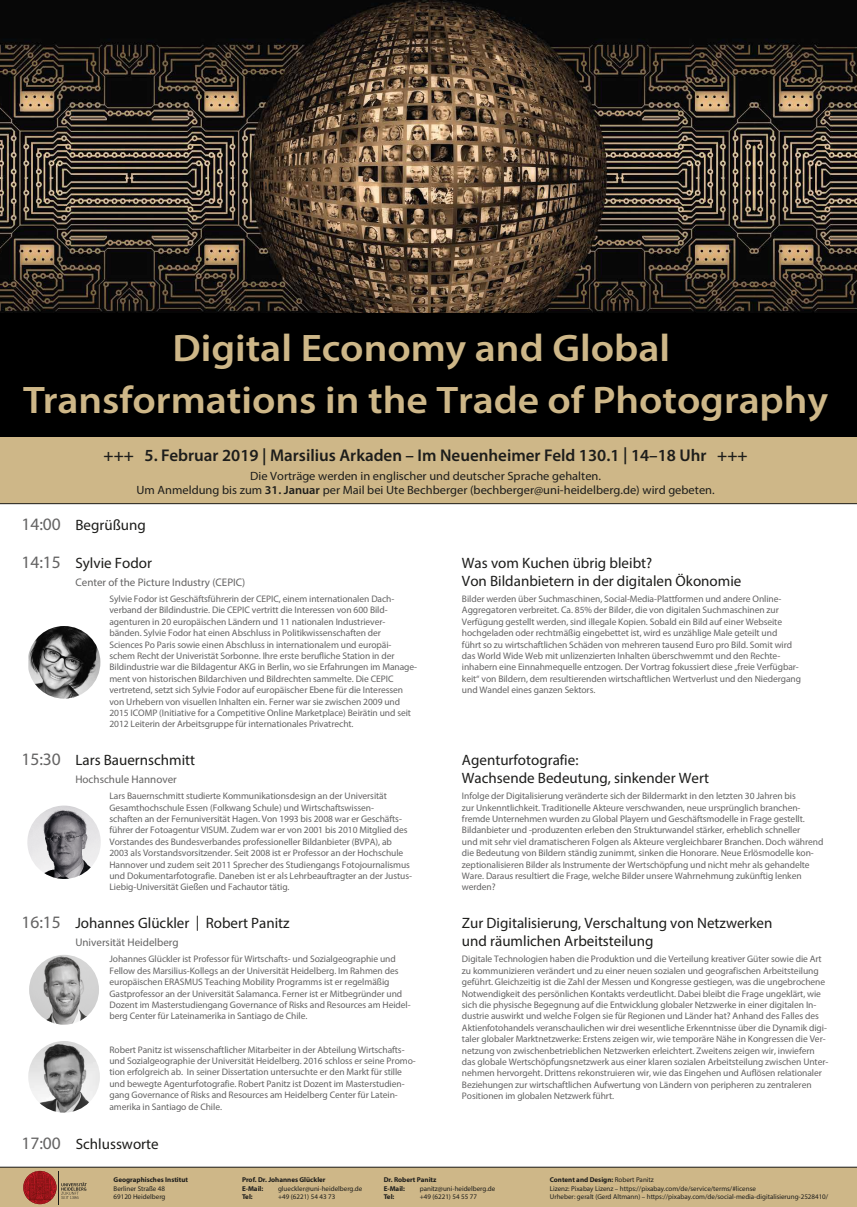
<style>
.page{position:relative;width:857px;height:1207px;background:#fff}
.page>*{position:absolute;margin:0;border:0;box-sizing:border-box;transform-origin:0 0}
.t1{font:600 38.5px/52.1px "Myriad Pro";color:#ceb788;text-align:center;scale:1.08 1}
.t2{font:600 17px "Myriad Pro";color:#1d1d1b}
.t3{font:15px/18px "Myriad Pro";color:#1d1d1b}
.t4{font:12px/14.4px "Myriad Pro";color:#1d1d1b;text-align:center;scale:1.04 1}
.t5{font:11px "Myriad Pro";color:#646363}
.t6{font:9.5px/11.4px "Myriad Pro";letter-spacing:-.005em;color:#646363}
.t7{font:7px/8.4px "Myriad Pro";color:#1d1d1b}
.t8{font:700 7px/8.4px "Myriad Pro";color:#1d1d1b}
.s1{font-weight:600}
.s2{font-size:17.5px;color:#646363}
.s3{font-weight:700}
</style>
<div class="page">
<img style="left:0;top:0;width:856px;height:314px">
<div style="left:0;top:314px;width:856px;height:123px;background:#000"></div>
<div style="left:0;top:437px;width:856px;height:66px;background:#ceb788"></div>
<div style="left:0;top:1166px;width:856px;height:40px;background:#ceb788"></div>
<hr style="left:0;top:1166px;width:856px;height:1px;background:#1d1d1b">
<hr style="left:0;top:503px;width:856px;height:1px;background:#1d1d1b">
<svg style="left:23px;top:1170px;width:64px;height:33px"></svg>
<img style="left:28px;top:1040px;width:72px;height:72px;border-radius:36px">
<img style="left:27px;top:805px;width:74px;height:73px;border-radius:37px">
<img style="left:28px;top:626px;width:72px;height:72px">
<img style="left:29px;top:954px;width:70px;height:70px;border-radius:35px">
<h1 class="t1" style="left:23px;top:321px;width:746px">Digital Economy and Global<br>Transformations in the Trade of Photography</h1>
<h2 class="t2" style="left:104px;top:444px;width:645px">+++ 5. Februar 2019 | Marsilius Arkaden – Im Neuenheimer Feld 130.1 | 14–18 Uhr +++</h2>
<p class="t4" style="left:136px;top:468px;width:557px">Die Vorträge werden in englischer und deutscher Sprache gehalten.<br>Um Anmeldung bis zum <span class="s1">31. Januar</span> per Mail bei Ute Bechberger (bechberger@uni-heidelberg.de) wird gebeten.</p>
<h3 class="t3" style="left:21px;top:516px;width:126px"><span class="s2">14:00</span> Begrüßung</h3>
<h3 class="t3" style="left:21px;top:553px;width:132px"><span class="s2">14:15</span> Sylvie Fodor</h3>
<p class="t5" style="left:75px;top:575px;width:171px">Center of the Picture Industry (CEPIC)</p>
<h3 class="t3" style="left:461px;top:553px;width:281px">Was vom Kuchen übrig bleibt?<br>Von Bildanbietern in der digitalen Ökonomie</h3>
<p class="t6" style="left:109px;top:593px;width:309px">Sylvie Fodor ist Geschäftsführerin der CEPIC, einem internationalen Dach&shy;verband der Bildindustrie. Die CEPIC vertritt die Interessen von 600 Bild&shy;agenturen in 20 europäischen Ländern und 11 nationalen Industriever&shy;bänden. Sylvie Fodor hat einen Abschluss in Politikwissenschaften der<br>Sciences Po Paris sowie einen Abschluss in internationalem und europäi&shy;schem Recht der Univeristät Sorbonne. Ihre erste berufliche Station in der Bildindustrie war die Bildagentur AKG in Berlin, wo sie Erfahrungen im Manage&shy;ment von historischen Bildarchiven und Bildrechten sammelte. Die CEPIC vertretend, setzt sich Sylvie Fodor auf europäischer Ebene für die Interessen von Urhebern von visuellen Inhalten ein. Ferner war sie zwischen 2009 und 2015 ICOMP (Initiative for a Competitive Online Marketplace) Beirätin und seit 2012 Leiterin der Arbeitsgruppe für internationales Privatrecht.</p>
<p class="t6" style="left:461px;top:593px;width:340px">Bilder werden über Suchmaschinen, Social-Media-Plattformen und andere Online-Aggregatoren verbreitet. Ca. 85% der Bilder, die von digitalen Suchmaschinen zur Verfügung gestellt werden, sind illegale Kopien. Sobald ein Bild auf einer Webseite hochgeladen oder rechtmäßig eingebettet ist, wird es unzählige Male geteilt und<br>führt so zu wirtschaftlichen Schäden von mehreren tausend Euro pro Bild. Somit wird das World Wide Web mit unlizenzierten Inhalten überschwemmt und den Rechte&shy;inhabern eine Einnahmequelle entzogen. Der Vortrag fokussiert diese „freie Verfügbar&shy;keit“ von Bildern, dem resultierenden wirtschaftlichen Wertverlust und den Niedergang und Wandel eines ganzen Sektors.</p>
<h3 class="t3" style="left:21px;top:750px;width:175px"><span class="s2">15:30</span> Lars Bauernschmitt</h3>
<p class="t5" style="left:75px;top:772px;width:103px">Hochschule Hannover</p>
<h3 class="t3" style="left:461px;top:750px;width:248px">Agenturfotografie:<br>Wachsende Bedeutung, sinkender Wert</h3>
<p class="t6" style="left:109px;top:790px;width:304px">Lars Bauernschmitt studierte Kommunikationsdesign an der Universität Gesamthochschule Essen (Folkwang Schule) und Wirtschaftswissen-<br>schaften an der Fernuniversität Hagen. Von 1993 bis 2008 war er Geschäfts&shy;führer der Fotoagentur VISUM. Zudem war er von 2001 bis 2010 Mitglied des Vorstandes des Bundesverbandes professioneller Bildanbieter (BVPA), ab 2003 als Vorstandsvorsitzender. Seit 2008 ist er Professor an der Hochschule Hannover und zudem seit 2011 Sprecher des Studiengangs Fotojournalismus und Dokumentarfotografie. Daneben ist er als Lehrbeauftragter an der Justus-Liebig-Universität Gießen und Fachautor tätig.</p>
<p class="t6" style="left:461px;top:790px;width:363px">Infolge der Digitalisierung veränderte sich der Bildermarkt in den letzten 30 Jahren bis<br>zur Unkenntlichkeit. Traditionelle Akteure verschwanden, neue ursprünglich branchen&shy;fremde Unternehmen wurden zu Global Playern und Geschäftsmodelle in Frage gestellt.<br>Bildanbieter und -produzenten erleben den Strukturwandel stärker, erheblich schneller<br>und mit sehr viel dramatischeren Folgen als Akteure vergleichbarer Branchen. Doch während die Bedeutung von Bildern ständig zunimmt, sinken die Honorare. Neue Erlösmodelle kon&shy;zeptionalisieren Bilder als Instrumente der Wertschöpfung und nicht mehr als gehandelte Ware. Daraus resultiert die Frage, welche Bilder unsere Wahrnehmung zukünftig lenken werden?</p>
<h3 class="t3" style="left:21px;top:913px;width:269px"><span class="s2">16:15</span> Johannes Glückler | Robert Panitz</h3>
<p class="t5" style="left:75px;top:935px;width:105px">Universität Heidelberg</p>
<h3 class="t3" style="left:461px;top:913px;width:312px">Zur Digitalisierung, Verschaltung von Netzwerken und räumlichen Arbeitsteilung</h3>
<p class="t6" style="left:109px;top:953px;width:302px">Johannes Glückler ist Professor für Wirtschafts- und Sozialgeographie und Fellow des Marsilius-Kollegs an der Universität Heidelberg. Im Rahmen des europäischen ERASMUS Teaching Mobility Programms ist er regelmäßig Gastprofessor an der Universität Salamanca. Ferner ist er Mitbegründer und Dozent im Masterstudiengang Governance of Risks and Resources am Heidel&shy;berg Center für Lateinamerika in Santiago de Chile.</p>
<p class="t6" style="left:109px;top:1043px;width:307px">Robert Panitz ist wissenschaftlicher Mitarbeiter in der Abteilung Wirtschafts&shy;und Sozialgeographie der Universität Heidelberg. 2016 schloss er seine Promo&shy;tion erfolgreich ab. In seiner Dissertation untersuchte er den Markt für stille und bewegte Agenturfotografie. Robert Panitz ist Dozent im Masterstudien&shy;gang Governance of Risks and Resources am Heidelberg Center für Latein&shy;amerika in Santiago de Chile.</p>
<p class="t6" style="left:461px;top:953px;width:368px">Digitale Technologien haben die Produktion und die Verteilung kreativer Güter sowie die Art zu kommunizieren verändert und zu einer neuen sozialen und geografischen Arbeitsteilung geführt. Gleichzeitig ist die Zahl der Messen und Kongresse gestiegen, was die ungebrochene Notwendigkeit des persönlichen Kontakts verdeutlicht. Dabei bleibt die Frage ungeklärt, wie sich die physische Begegnung auf die Entwicklung globaler Netzwerke in einer digitalen In&shy;dustrie auswirkt und welche Folgen sie für Regionen und Länder hat? Anhand des Falles des Aktienfotohandels veranschaulichen wir drei wesentliche Erkenntnisse über die Dynamik digi&shy;taler globaler Marktnetzwerke: Erstens zeigen wir, wie temporäre Nähe in Kongressen die Ver&shy;netzung von zwischenbetrieblichen Netzwerken erleichtert. Zweitens zeigen wir, inwiefern das globale Wertschöpfungsnetzwerk aus einer klaren sozialen Arbeitsteilung zwischen Unter&shy;nehmen hervorgeht. Drittens rekonstruieren wir, wie das Eingehen und Auflösen relationaler Beziehungen zur wirtschaftlichen Aufwertung von Ländern von peripheren zu zentraleren Positionen im globalen Netzwerk führt.</p>
<h3 class="t3" style="left:21px;top:1134px;width:139px"><span class="s2">17:00</span> Schlussworte</h3>
<p class="t8" style="left:113px;top:1175px;width:76px">Geographisches Institut</p>
<p class="t7" style="left:113px;top:1183px;width:53px">Berliner Straße 48<br>69120 Heidelberg</p>
<p class="t8" style="left:242px;top:1175px;width:85px">Prof. Dr. Johannes Glückler<br>E-Mail:</p>
<p class="t7" style="left:278px;top:1183px;width:86px">glueckler@uni-heidelberg.de</p>
<p class="t8" style="left:242px;top:1192px;width:12px">Tel:</p>
<p class="t7" style="left:278px;top:1192px;width:59px">+49 (6221) 54 43 73</p>
<p class="t8" style="left:383px;top:1175px;width:54px">Dr. Robert Panitz<br>E-Mail:</p>
<p class="t7" style="left:419px;top:1183px;width:77px">panitz@uni-heidelberg.de</p>
<p class="t8" style="left:383px;top:1192px;width:12px">Tel:</p>
<p class="t7" style="left:419px;top:1192px;width:59px">+49 (6221) 54 55 77</p>
<p class="t7" style="left:549px;top:1175px;width:280px"><span class="s3">Content and Design:</span> Robert Panitz<br>Lizenz: Pixabay Lizenz – https://pixabay.com/de/service/terms/#license<br>Urheber: geralt (Gerd Altmann) – https://pixabay.com/de/social-media-digitalisierung-2528410/</p>
</div>
